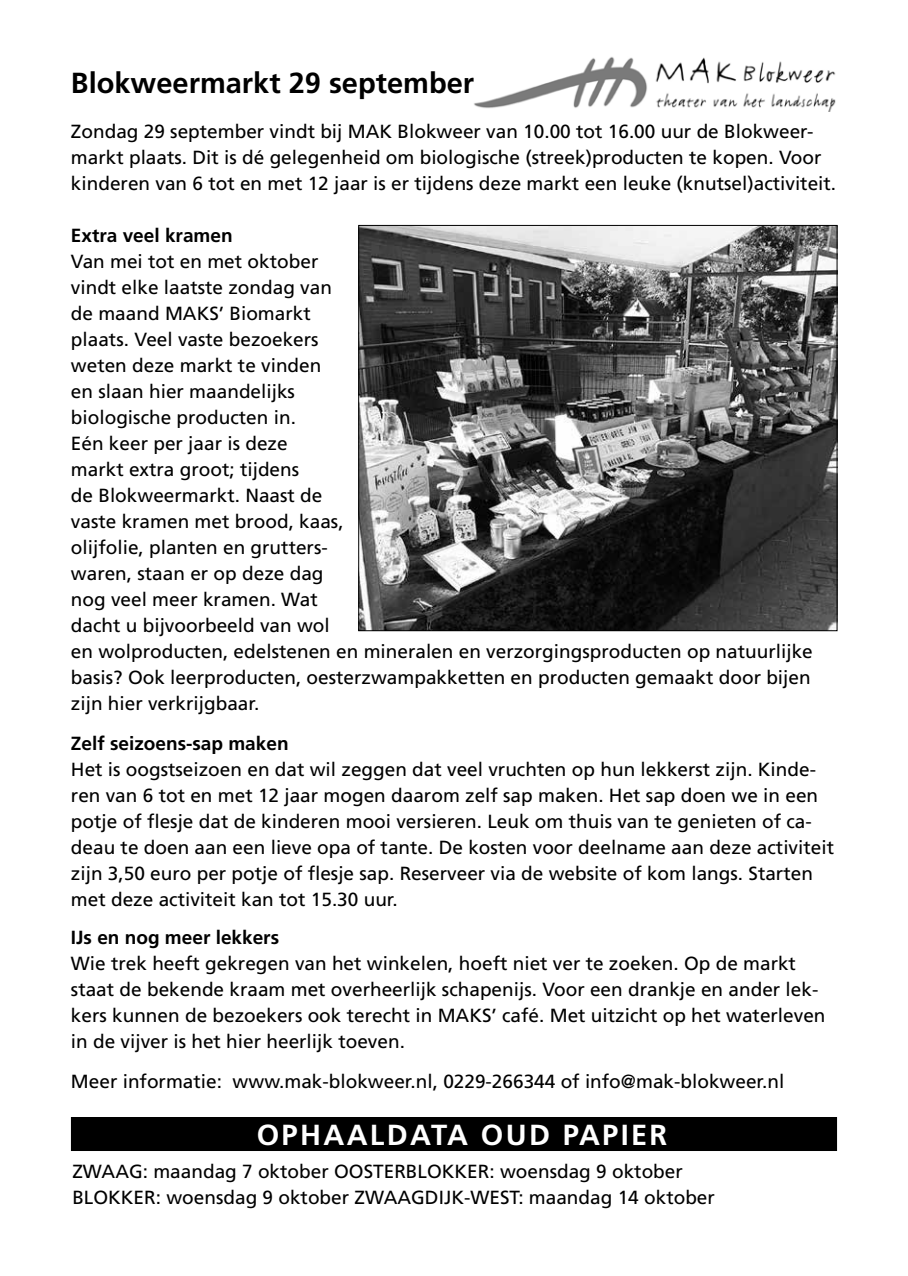
<style>
.page{position:relative;width:908px;height:1276px;background:#fff}
.page>*{position:absolute;margin:0;border:0;box-sizing:border-box;transform-origin:0 0}
.t1{font:700 29px "Frutiger";color:#000}
.t2{font:700 29px "Frutiger";letter-spacing:.08em;color:#fff}
.t3{font:19px/26px "Frutiger";color:#000}
.t4{font:700 19px "Frutiger";color:#000}
</style>
<div class="page">
<img style="left:474px;top:57px;width:362px;height:55px">
<div style="left:71px;top:1117px;width:765px;height:34px;background:#000"></div>
<img style="left:360px;top:227px;width:475px;height:402px">
<h1 class="t1" style="left:71px;top:66px;width:404px">Blokweermarkt 29 september</h1>
<p class="t3" style="left:71px;top:118px;width:766px">Zondag 29 september vindt bij MAK Blokweer van 10.00 tot 16.00 uur de Blokweer&shy;markt plaats. Dit is dé gelegenheid om biologische (streek)producten te kopen. Voor kinderen van 6 tot en met 12 jaar is er tijdens deze markt een leuke (knutsel)activiteit.</p>
<p class="t4" style="left:71px;top:224px;width:163px">Extra veel kramen</p>
<p class="t3" style="left:71px;top:248px;width:743px">Van mei tot en met oktober<br>vindt elke laatste zondag van<br>de maand MAKS’ Biomarkt<br>plaats. Veel vaste bezoekers<br>weten deze markt te vinden<br>en slaan hier maandelijks<br>biologische producten in.<br>Eén keer per jaar is deze<br>markt extra groot; tijdens<br>de Blokweermarkt. Naast de<br>vaste kramen met brood, kaas,<br>olijfolie, planten en grutters-<br>waren, staan er op deze dag<br>nog veel meer kramen. Wat<br>dacht u bijvoorbeeld van wol<br>en wolproducten, edelstenen en mineralen en verzorgingsproducten op natuurlijke basis? Ook leerproducten, oesterzwampakketten en producten gemaakt door bijen zijn hier verkrijgbaar.</p>
<p class="t4" style="left:71px;top:732px;width:219px">Zelf seizoens-sap maken</p>
<p class="t3" style="left:71px;top:756px;width:764px">Het is oogstseizoen en dat wil zeggen dat veel vruchten op hun lekkerst zijn. Kinde&shy;ren van 6 tot en met 12 jaar mogen daarom zelf sap maken. Het sap doen we in een potje of flesje dat de kinderen mooi versieren. Leuk om thuis van te genieten of ca&shy;deau te doen aan een lieve opa of tante. De kosten voor deelname aan deze activiteit zijn 3,50 euro per potje of flesje sap. Reserveer via de website of kom langs. Starten met deze activiteit kan tot 15.30 uur.</p>
<p class="t4" style="left:71px;top:926px;width:210px">IJs en nog meer lekkers</p>
<p class="t3" style="left:71px;top:950px;width:755px">Wie trek heeft gekregen van het winkelen, hoeft niet ver te zoeken. Op de markt staat de bekende kraam met overheerlijk schapenijs. Voor een drankje en ander lek&shy;kers kunnen de bezoekers ook terecht in MAKS’ café. Met uitzicht op het waterleven in de vijver is het hier heerlijk toeven.</p>
<p class="t3" style="left:71px;top:1068px;width:714px">Meer informatie: www.mak-blokweer.nl, 0229-266344 of info@mak-blokweer.nl</p>
<h1 class="t2" style="left:256px;top:1118px;width:412px">OPHAALDATA OUD PAPIER</h1>
<p class="t3" style="left:72px;top:1158px;width:643px">ZWAAG: maandag 7 oktober OOSTERBLOKKER: woensdag 9 oktober<br>BLOKKER: woensdag 9 oktober ZWAAGDIJK-WEST: maandag 14 oktober</p>
</div>
